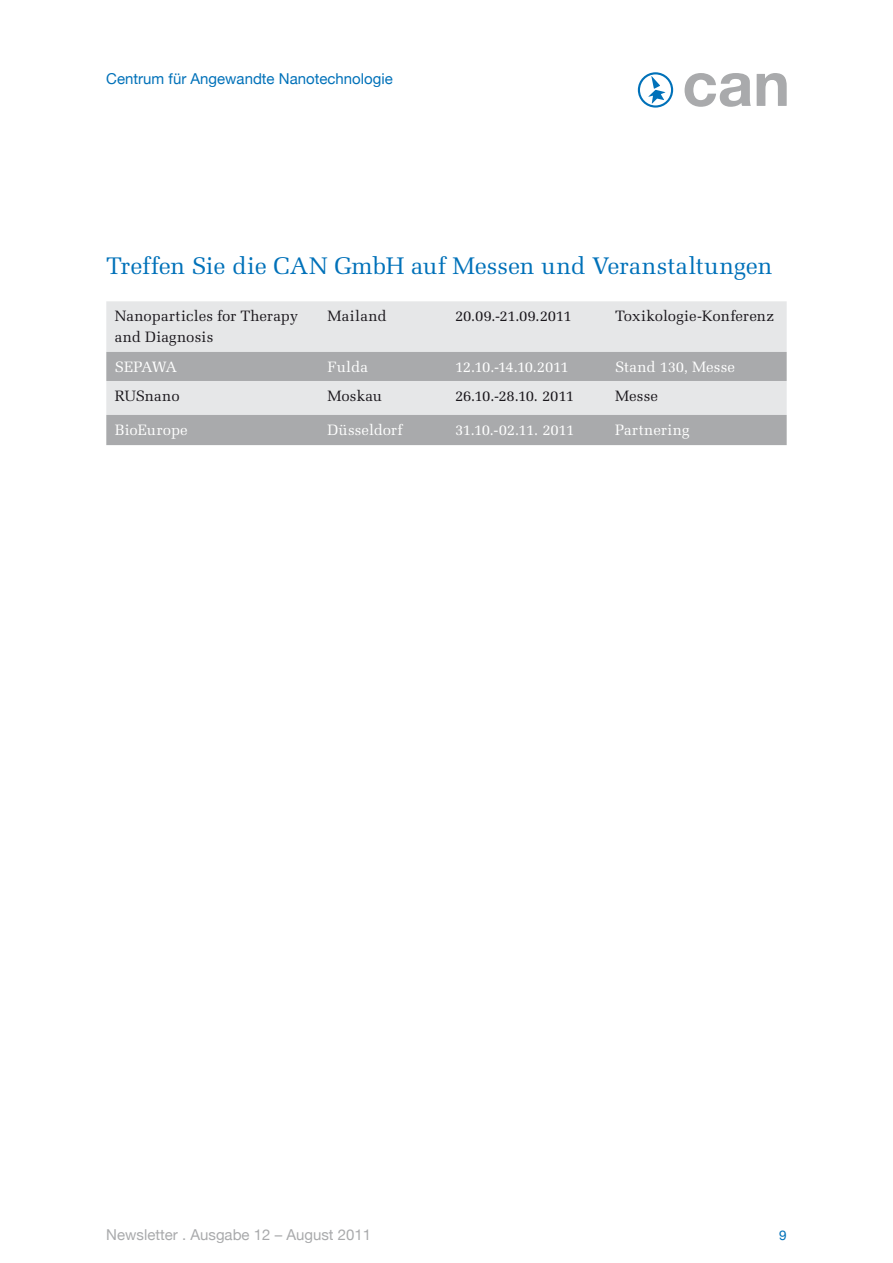
<style>
.page{position:relative;width:893px;height:1263px;background:#fff}
.page>*{position:absolute;margin:0;border:0;box-sizing:border-box;transform-origin:0 0}
.t1{font:24px "Melior";letter-spacing:-.005em;color:#0071b9}
.t2{font:15px/21px "Melior";letter-spacing:.005em;color:#1a171c}
.t3{font:15px "Melior";color:#fff}
.t4{font:15px "Helvetica Neue";color:#0071b9}
.t5{font:15px "Melior";letter-spacing:-.015em;color:#1a171c}
.t6{font:15px "Helvetica Neue";color:#a9aaac}
.t7{font:15px "Melior";letter-spacing:-.045em;color:#fff}
.t8{font:15px "Melior";letter-spacing:-.035em;color:#fff}
.t9{font:15px "Melior";letter-spacing:.03em;color:#fff}
.t10{font:13.5px "Helvetica Neue";color:#0071b9}
</style>
<div class="page">
<svg style="left:685px;top:73px;width:66px;height:34px"></svg>
<svg style="left:757px;top:73px;width:30px;height:33px"></svg>
<svg style="left:638px;top:72px;width:35px;height:36px"></svg>
<div style="left:106px;top:301px;width:681px;height:51px;background:#e6e7e8"></div>
<svg style="left:106px;top:352px;width:681px;height:93px;fill:#a9aaac"></svg>
<p class="t4" style="left:106px;top:69px;width:288px">Centrum für Angewandte Nanotechnologie</p>
<h1 class="t1" style="left:106px;top:252px;width:668px">Treffen Sie die CAN GmbH auf Messen und Veranstaltungen</h1>
<p class="t2" style="left:115px;top:305px;width:185px">Nanoparticles for Therapy and Diagnosis</p>
<p class="t2" style="left:327px;top:305px;width:61px">Mailand</p>
<p class="t5" style="left:455px;top:307px;width:118px">20.09.-21.09.2011</p>
<p class="t2" style="left:615px;top:305px;width:160px">Toxikologie-Konferenz</p>
<p class="t3" style="left:115px;top:358px;width:64px">SEPAWA</p>
<p class="t3" style="left:327px;top:358px;width:42px">Fulda</p>
<p class="t7" style="left:455px;top:358px;width:115px">12.10.-14.10.2011</p>
<p class="t3" style="left:615px;top:358px;width:121px">Stand 130, Messe</p>
<p class="t2" style="left:115px;top:385px;width:66px">RUSnano</p>
<p class="t2" style="left:327px;top:385px;width:56px">Moskau</p>
<p class="t5" style="left:455px;top:387px;width:121px">26.10.-28.10. 2011</p>
<p class="t2" style="left:615px;top:385px;width:44px">Messe</p>
<p class="t3" style="left:115px;top:421px;width:74px">BioEurope</p>
<p class="t3" style="left:327px;top:421px;width:77px">Düsseldorf</p>
<p class="t8" style="left:455px;top:421px;width:121px">31.10.-02.11. 2011</p>
<p class="t9" style="left:615px;top:421px;width:76px">Partnering</p>
<p class="t6" style="left:106px;top:1226px;width:266px">Newsletter . Ausgabe 12 – August 2011</p>
<p class="t10" style="left:779px;top:1227px;width:9px">9</p>
</div>
